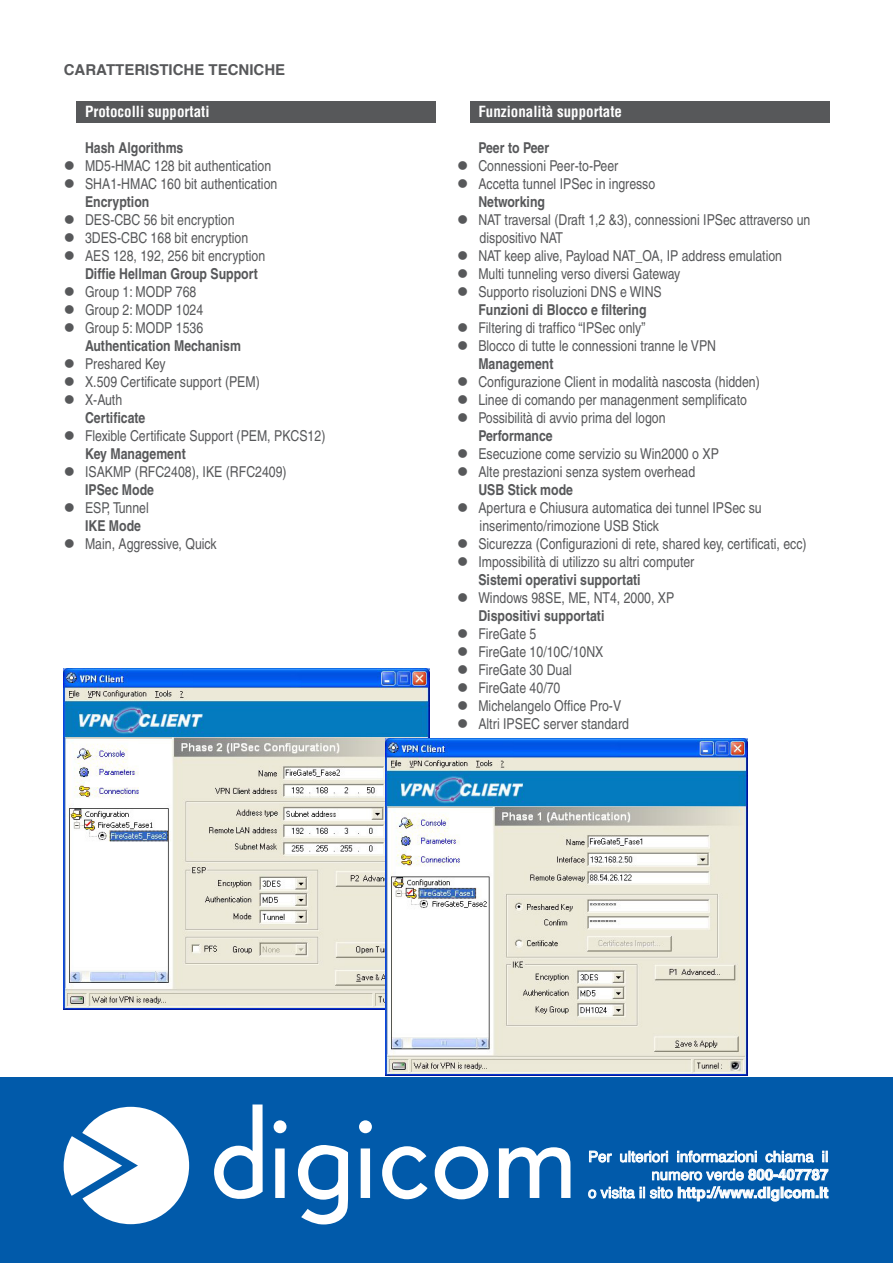
<style>
.page{position:relative;width:893px;height:1263px;background:#fff}
.page>*{position:absolute;margin:0;border:0;box-sizing:border-box;transform-origin:0 0}
.t1{font:condensed 15px/18px "Helvetica";color:#57585a}
.t2{font:15px/18px "Helvetica";color:#fff;text-align:right}
.t3{font:700 condensed 15px/18px "Helvetica";color:#57585a}
.t4{font:700 condensed 15px "Helvetica";color:#fff}
.t5{font:700 15px "Helvetica";color:#57585a}
.s1{font-weight:700}
.s2{font-weight:400}
</style>
<div class="page">
<div style="left:0;top:1077px;width:893px;height:186px;background:#015aaa"></div>
<svg style="left:64px;top:1107px;width:125px;height:117px"></svg>
<svg style="left:274px;top:1120px;width:12px;height:78px"></svg>
<svg style="left:359px;top:1120px;width:13px;height:78px"></svg>
<svg style="left:382px;top:1146px;width:45px;height:53px"></svg>
<svg style="left:435px;top:1146px;width:53px;height:53px"></svg>
<svg style="left:214px;top:1104px;width:49px;height:95px"></svg>
<svg style="left:298px;top:1145px;width:50px;height:79px"></svg>
<svg style="left:499px;top:1147px;width:71px;height:51px"></svg>
<svg style="left:588px;top:1150px;width:241px;height:52px"></svg>
<div style="left:77px;top:102px;width:359px;height:21px;background:#57585a"></div>
<div style="left:470px;top:101px;width:359px;height:22px;background:#57585a"></div>
<img style="left:64px;top:669px;width:365px;height:340px">
<img style="left:386px;top:738px;width:361px;height:337px">
<p class="t5" style="left:64px;top:57px;width:223px">CARATTERISTICHE TECNICHE</p>
<p class="t4" style="left:85px;top:102px;width:126px">Protocolli supportati</p>
<p class="t3" style="left:85px;top:139px;width:100px">Hash Algorithms</p>
<p class="t1" style="left:64px;top:157px;width:209px">● MD5-HMAC 128 bit authentication</p>
<p class="t1" style="left:85px;top:175px;width:194px;text-indent:-21px">● SHA1-HMAC 160 bit authentication<br><span class="s1">Encryption</span></p>
<p class="t1" style="left:64px;top:211px;width:172px">● DES-CBC 56 bit encryption</p>
<p class="t1" style="left:64px;top:229px;width:186px">● 3DES-CBC 168 bit encryption</p>
<p class="t1" style="left:85px;top:247px;width:182px;text-indent:-21px">● AES 128, 192, 256 bit encryption<br><span class="s1">Diffie Hellman Group Support</span></p>
<p class="t1" style="left:64px;top:283px;width:134px">● Group 1: MODP 768</p>
<p class="t1" style="left:64px;top:301px;width:141px">● Group 2: MODP 1024</p>
<p class="t3" style="left:85px;top:319px;width:157px;text-indent:-21px">● <span class="s2">Group 5: MODP 1536<br></span>Authentication Mechanism</p>
<p class="t1" style="left:64px;top:355px;width:103px">● Preshared Key</p>
<p class="t1" style="left:64px;top:373px;width:198px">● X.509 Certificate support (PEM)</p>
<p class="t3" style="left:85px;top:391px;width:62px;text-indent:-21px">● <span class="s2">X-Auth<br></span>Certificate</p>
<p class="t1" style="left:85px;top:427px;width:242px;text-indent:-21px">● Flexible Certificate Support (PEM, PKCS12)<br><span class="s1">Key Management</span></p>
<p class="t1" style="left:85px;top:463px;width:203px;text-indent:-21px">● ISAKMP (RFC2408), IKE (RFC2409)<br><span class="s1">IPSec Mode</span></p>
<p class="t1" style="left:85px;top:499px;width:65px;text-indent:-21px">● ESP, Tunnel<br><span class="s1">IKE Mode</span></p>
<p class="t1" style="left:64px;top:535px;width:154px">● Main, Aggressive, Quick</p>
<p class="t4" style="left:478px;top:102px;width:145px">Funzionalità supportate</p>
<p class="t3" style="left:478px;top:139px;width:72px">Peer to Peer</p>
<p class="t1" style="left:457px;top:157px;width:163px">● Connessioni Peer-to-Peer</p>
<p class="t1" style="left:478px;top:175px;width:178px;text-indent:-21px">● Accetta tunnel IPSec in ingresso<br><span class="s1">Networking</span></p>
<p class="t1" style="left:480px;top:211px;width:332px;text-indent:-22px">● NAT traversal (Draft 1,2 &amp;3), connessioni IPSec attraverso un dispositivo NAT</p>
<p class="t1" style="left:457px;top:247px;width:326px">● NAT keep alive, Payload NAT_OA, IP address emulation</p>
<p class="t1" style="left:457px;top:265px;width:225px">● Multi tunneling verso diversi Gateway</p>
<p class="t1" style="left:457px;top:283px;width:206px;text-align:center">● Supporto risoluzioni DNS e WINS<br><span class="s1">Funzioni di Blocco e filtering</span></p>
<p class="t1" style="left:457px;top:319px;width:190px">● Filtering di traffico “IPSec only”</p>
<p class="t1" style="left:478px;top:337px;width:239px;text-indent:-21px">● Blocco di tutte le connessioni tranne le VPN<br><span class="s1">Management</span></p>
<p class="t1" style="left:457px;top:373px;width:304px">● Configurazione Client in modalità nascosta (hidden)</p>
<p class="t1" style="left:457px;top:391px;width:291px">● Linee di comando per managenment semplificato</p>
<p class="t1" style="left:478px;top:409px;width:189px;text-indent:-21px">● Possibilità di avvio prima del logon<br><span class="s1">Performance</span></p>
<p class="t1" style="left:457px;top:445px;width:263px">● Esecuzione come servizio su Win2000 o XP</p>
<p class="t1" style="left:478px;top:463px;width:218px;text-indent:-21px">● Alte prestazioni senza system overhead<br><span class="s1">USB Stick mode</span></p>
<p class="t1" style="left:480px;top:499px;width:284px;text-indent:-22px">● Apertura e Chiusura automatica dei tunnel IPSec su inserimento/rimozione USB Stick</p>
<p class="t1" style="left:457px;top:535px;width:351px">● Sicurezza (Configurazioni di rete, shared key, certificati, ecc)</p>
<p class="t1" style="left:478px;top:553px;width:218px;text-indent:-21px">● Impossibilità di utilizzo su altri computer<br><span class="s1">Sistemi operativi supportati</span></p>
<p class="t1" style="left:478px;top:589px;width:197px;text-indent:-21px">● Windows 98SE, ME, NT4, 2000, XP<br><span class="s1">Dispositivi supportati</span></p>
<p class="t1" style="left:457px;top:625px;width:81px">● FireGate 5</p>
<p class="t1" style="left:457px;top:643px;width:148px">● FireGate 10/10C/10NX</p>
<p class="t1" style="left:457px;top:661px;width:116px">● FireGate 30 Dual</p>
<p class="t1" style="left:457px;top:679px;width:105px">● FireGate 40/70</p>
<p class="t1" style="left:457px;top:697px;width:166px">● Michelangelo Office Pro-V</p>
<p class="t1" style="left:457px;top:715px;width:173px">● Altri IPSEC server standard</p>
<p class="t2" style="left:588px;top:1147px;width:242px">Per ulteriori informazioni chiama il numero verde <span class="s1">800-407787<br></span>o visita il sito <span class="s1">http://www.digicom.it</span></p>
</div>
